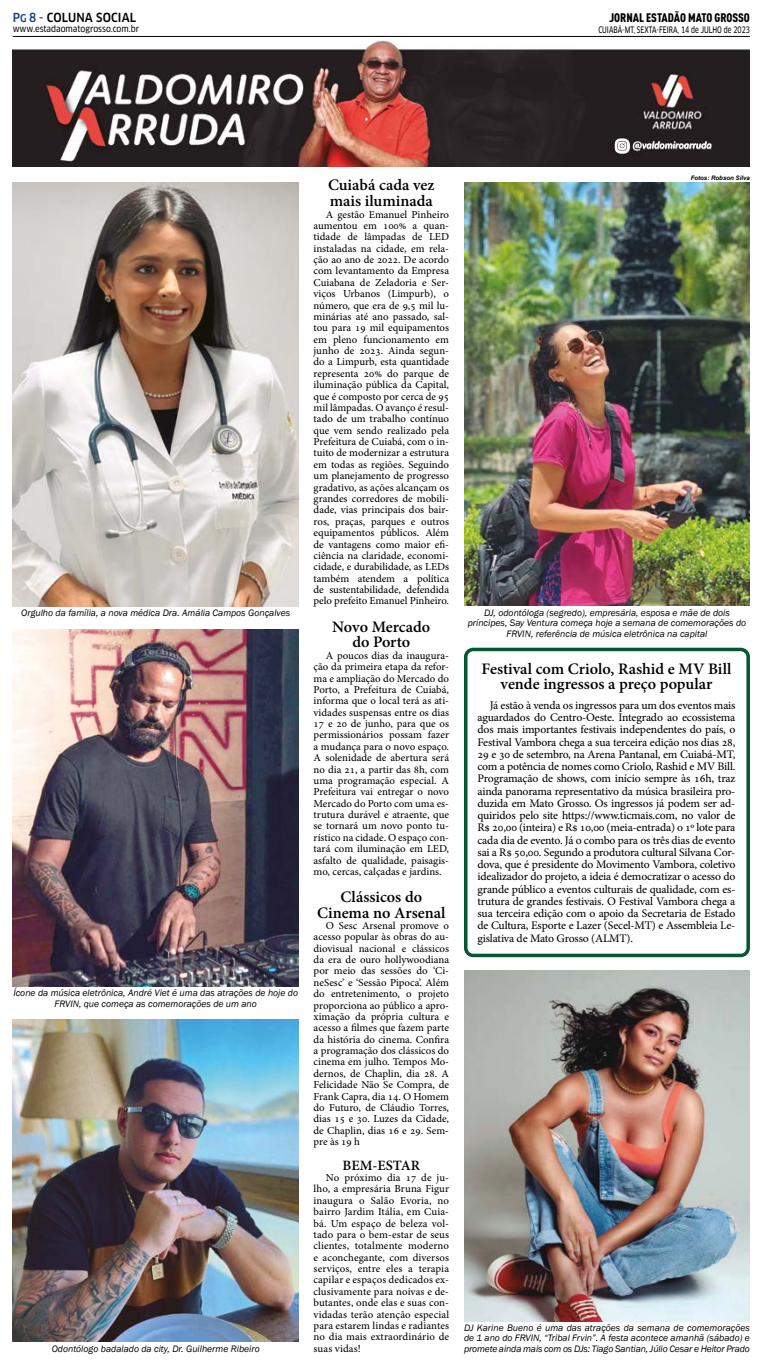
<style>
.page{position:relative;width:762px;height:1365px;background:#fff}
.page>*{position:absolute;margin:0;border:0;box-sizing:border-box;transform-origin:0 0}
.t1{font:700 15.75px/15.8px "Adobe Hebrew";color:#000;text-align:center}
.t2{font:700 14px "Adobe Hebrew";color:#000}
.t3{font:12.25px "DIN Cond Black Alternate";color:#000}
.t4{font:500 condensed 12.25px "Clan OT";letter-spacing:.01em;color:#000}
.t5{font:11.38px/12.2px "Adobe Hebrew";letter-spacing:-.015em;color:#000;text-align:justify}
.t6{font:10.5px/11.4px "Adobe Hebrew";color:#000;text-align:justify}
.t7{font:italic 9.62px/10.7px "Franklin Gothic";color:#000;text-align:center}
.t8{font:8.75px "Clan OT Narrow News";color:#000;scale:.8 1}
.t9{font:8.75px "Clan OT Narrow News";color:#000}
.t10{font:italic 700 6.12px "Arial";color:#000}
.s1{color:#17428b}
.s2{font-size:10.5px;color:#17428b}
</style>
<div class="page">
<hr style="left:13px;top:36px;width:736px;height:1px;background:#000">
<img style="left:13px;top:40px;width:736px;height:10px">
<img style="left:13px;top:50px;width:736px;height:117px">
<img style="left:614px;top:138px;width:15px;height:15px">
<img style="left:13px;top:182px;width:285px;height:424px">
<img style="left:13px;top:630px;width:285px;height:356px">
<img style="left:464px;top:182px;width:285px;height:423px">
<img style="left:464px;top:970px;width:285px;height:350px">
<img style="left:13px;top:1019px;width:285px;height:322px">
<div style="left:464px;top:647px;width:285px;height:310px;border:4px solid #055731;border-radius:7px"></div>
<p class="t4" style="left:13px;top:10px;width:125px"><span class="s1">P</span><span class="s2">G</span> <span class="s1">8 -</span> COLUNA SOCIAL</p>
<p class="t9" style="left:13px;top:24px;width:128px">www.estadaomatogrosso.com.br</p>
<p class="t3" style="left:609px;top:10px;width:142px">JORNAL ESTADÃO MATO GROSSO</p>
<p class="t8" style="left:598px;top:25px;width:191px">CUIABÁ-MT, SEXTA-FEIRA, 14 de JULHO de 2023</p>
<p class="t10" style="left:690px;top:174px;width:61px">Fotos: Robson Silva</p>
<h1 class="t1" style="left:328px;top:177px;width:108px;text-align:left">Cuiabá cada vez mais iluminada</h1>
<p class="t6" style="left:313px;top:208px;width:137px;text-indent:12px">A gestão Emanuel Pinheiro aumentou em 100% a quan&shy;tidade de lâmpadas de LED instaladas na cidade, em rela&shy;ção ao ano de 2022. De acordo com levantamento da Empresa Cuiabana de Zeladoria e Ser&shy;viços Urbanos (Limpurb), o número, que era de 9,5 mil lu&shy;minárias até ano passado, sal&shy;tou para 19 mil equipamentos em pleno funcionamento em junho de 2023. Ainda segun&shy;do a Limpurb, esta quantidade representa 20% do parque de iluminação pública da Capital, que é composto por cerca de 95 mil lâmpadas. O avanço é resul&shy;tado de um trabalho contínuo que vem sendo realizado pela Prefeitura de Cuiabá, com o in&shy;tuito de modernizar a estrutura em todas as regiões. Seguindo um planejamento de progresso gradativo, as ações alcançam os grandes corredores de mobili&shy;dade, vias principais dos bair&shy;ros, praças, parques e outros equipamentos públicos. Além de vantagens como maior efi&shy;ciência na claridade, economi&shy;cidade, e durabilidade, as LEDs também atendem a política de sustentabilidade, defendida pelo prefeito Emanuel Pinheiro.</p>
<h1 class="t1" style="left:332px;top:618px;width:100px">Novo Mercado do Porto</h1>
<p class="t6" style="left:313px;top:649px;width:137px;text-indent:12px">A poucos dias da inaugura&shy;ção da primeira etapa da refor&shy;ma e ampliação do Mercado do Porto, a Prefeitura de Cuiabá, informa que o local terá as ati&shy;vidades suspensas entre os dias 17 e 20 de junho, para que os permissionários possam fazer a mudança para o novo espaço.<br>A solenidade de abertura será no dia 21, a partir das 8h, com uma programação especial. A Prefeitura vai entregar o novo Mercado do Porto com uma es&shy;trutura durável e atraente, que se tornará um novo ponto tu&shy;rístico na cidade. O espaço con&shy;tará com iluminação em LED, asfalto de qualidade, paisagis&shy;mo, cercas, calçadas e jardins.</p>
<h1 class="t1" style="left:317px;top:888px;width:130px">Clássicos do<br>Cinema no Arsenal</h1>
<p class="t6" style="left:313px;top:919px;width:137px;text-indent:12px">O Sesc Arsenal promove o acesso popular às obras do au&shy;diovisual nacional e clássicos da era de ouro hollywoodiana por meio das sessões do ‘Ci&shy;neSesc’ e ‘Sessão Pipoca’. Além do entretenimento, o projeto proporciona ao público a apro&shy;ximação da própria cultura e acesso a filmes que fazem parte da história do cinema. Confira a programação dos clássicos do cinema em julho. Tempos Mo&shy;dernos, de Chaplin, dia 28. A Felicidade Não Se Compra, de Frank Capra, dia 14. O Homem do Futuro, de Cláudio Torres, dias 15 e 30. Luzes da Cidade, de Chaplin, dias 16 e 29. Sem&shy;pre às 19 h</p>
<h2 class="t2" style="left:342px;top:1156px;width:79px">BEM-ESTAR</h2>
<p class="t6" style="left:313px;top:1171px;width:137px;text-indent:12px">No próximo dia 17 de ju&shy;lho, a empresária Bruna Figur inaugura o Salão Evoria, no bairro Jardim Itália, em Cuia&shy;bá. Um espaço de beleza vol&shy;tado para o bem-estar de seus clientes, totalmente moderno e aconchegante, com diversos serviços, entre eles a terapia capilar e espaços dedicados ex&shy;clusivamente para noivas e de&shy;butantes, onde elas e suas con&shy;vidadas terão atenção especial para estarem lindas e radiantes no dia mais extraordinário de suas vidas!</p>
<p class="t7" style="left:467px;top:607px;width:280px">DJ, odontóloga (segredo), empresária, esposa e mãe de dois príncipes, Say Ventura começa hoje a semana de comemorações do<br>FRVIN, referência de música eletrônica na capital</p>
<p class="t7" style="left:21px;top:607px;width:270px">Orgulho da família, a nova médica Dra. Amália Campos Gonçalves</p>
<h1 class="t1" style="left:481px;top:660px;width:251px">Festival com Criolo, Rashid e MV Bill vende ingressos a preço popular</h1>
<p class="t5" style="left:477px;top:699px;width:259px;text-indent:12px">Já estão à venda os ingressos para um dos eventos mais aguardados do Centro-Oeste. Integrado ao ecossistema dos mais importantes festivais independentes do país, o Festival Vambora chega a sua terceira edição nos dias 28, 29 e 30 de setembro, na Arena Pantanal, em Cuiabá-MT, com a potência de nomes como Criolo, Rashid e MV Bill.<br>Programação de shows, com início sempre às 16h, traz ainda panorama representativo da música brasileira pro&shy;duzida em Mato Grosso. Os ingressos já podem ser ad&shy;quiridos pelo site https://www.ticmais.com, no valor de R$ 20,00 (inteira) e R$ 10,00 (meia-entrada) o 1º lote para cada dia de evento. Já o combo para os três dias de evento sai a R$ 50,00. Segundo a produtora cultural Silvana Cor&shy;dova, que é presidente do Movimento Vambora, coletivo idealizador do projeto, a ideia é democratizar o acesso do grande público a eventos culturais de qualidade, com es&shy;trutura de grandes festivais. O Festival Vambora chega a sua terceira edição com o apoio da Secretaria de Estado de Cultura, Esporte e Lazer (Secel-MT) e Assembleia Le&shy;gislativa de Mato Grosso (ALMT).</p>
<p class="t7" style="left:13px;top:987px;width:286px">Ícone da música eletrônica, André Viet é uma das atrações de hoje do<br>FRVIN, que começa as comemorações de um ano</p>
<p class="t7" style="left:464px;top:1321px;width:287px;text-align:left">DJ Karine Bueno é uma das atrações da semana de comemorações de 1 ano do FRVIN, “Tribal Frvin”. A festa acontece amanhã (sábado) e</p>
<p class="t7" style="left:52px;top:1343px;width:209px">Odontólogo badalado da city, Dr. Guilherme Ribeiro</p>
<p class="t7" style="left:464px;top:1343px;width:287px">promete ainda mais com os DJs: Tiago Santian, Júlio Cesar e Heitor Prado</p>
</div>
